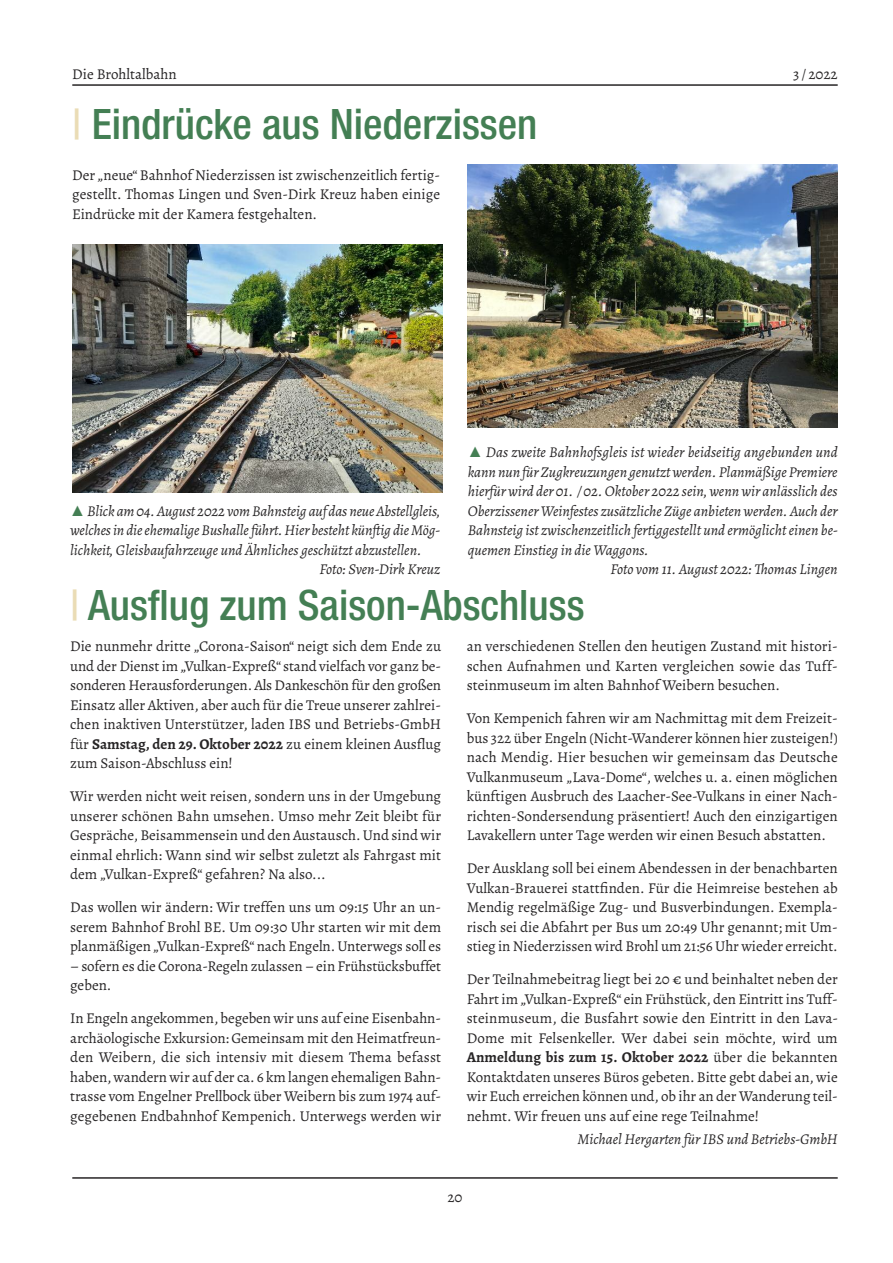
<style>
.page{position:relative;width:893px;height:1263px;background:#fff}
.page>*{position:absolute;margin:0;border:0;box-sizing:border-box;transform-origin:0 0}
.t1{font:500 condensed 42px "Helvetica Neue";color:#447f54}
.t2{font:15px/19.5px "Alegreya";color:#272526;text-align:justify}
.t3{font:italic 15px "Alegreya";color:#272526}
.s1{color:#eadcb5}
.s2{font-family:"Arial";color:#447f54}
.s3{font-weight:700}
</style>
<div class="page">
<hr style="left:72px;top:84px;width:766px;height:2px;background:#272526">
<hr style="left:72px;top:1177px;width:766px;height:2px;background:#272526">
<img style="left:72px;top:244px;width:370px;height:249px">
<img style="left:468px;top:165px;width:370px;height:263px">
<p class="t2" style="left:72px;top:64px;width:106px">Die Brohltalbahn</p>
<p class="t2" style="left:793px;top:64px;width:46px">3 / 2022</p>
<h1 class="t1" style="left:72px;top:99px;width:467px"><span class="s1">|</span> Eindrücke aus Niederzissen</h1>
<p class="t2" style="left:72px;top:165px;width:369px">Der„neue“ Bahnhof Niederzissen ist zwischenzeitlich fertig&shy;gestellt. Thomas Lingen und Sven-Dirk Kreuz haben einige Eindrücke mit der Kamera festgehalten.</p>
<p class="t3" style="left:70px;top:501px;width:371px"><span class="s2">▲</span>Blick am04.August 2022 vomBahnsteig auf das neueAbstellgleis,</p>
<p class="t3" style="left:70px;top:520px;width:371px">welchesin dieehemaligeBushalleführt.Hier besteht künftig die Mög-</p>
<p class="t3" style="left:70px;top:540px;width:353px">lichkeit, Gleisbaufahrzeuge und Ähnliches geschützt abzustellen.</p>
<p class="t3" style="left:319px;top:559px;width:122px">Foto: Sven-Dirk Kreuz</p>
<p class="t3" style="left:468px;top:442px;width:371px"><span class="s2">▲</span> Das zweite Bahnhofsgleis ist wieder beidseitig angebunden und</p>
<p class="t3" style="left:468px;top:462px;width:371px">kann nun für Zugkreuzungen genutztwerden. Planmäßige Premiere</p>
<p class="t3" style="left:468px;top:481px;width:371px">hierfürwird der 01. /02.Oktober 2022 sein,wennwir anlässlich des</p>
<p class="t3" style="left:468px;top:501px;width:371px">Oberzissener Weinfesteszusätzliche Züge anbietenwerden. Auch der</p>
<p class="t3" style="left:468px;top:520px;width:371px">Bahnsteig ist zwischenzeitlich fertiggestellt und ermöglicht einen be-</p>
<p class="t3" style="left:468px;top:540px;width:183px">quemen Einstieg in die Waggons.</p>
<p class="t3" style="left:610px;top:559px;width:229px">Foto vom 11. August 2022: Thomas Lingen</p>
<h1 class="t1" style="left:70px;top:580px;width:516px"><span class="s1">|</span> Ausflug zum Saison-Abschluss</h1>
<p class="t2" style="left:70px;top:636px;width:372px">Die nunmehr dritte „Corona-Saison“ neigt sich dem Ende zu und der Dienst im „Vulkan-Expreß“ stand vielfach vor ganz be&shy;sonderen Herausforderungen.Als Dankeschön für den großen Einsatz aller Aktiven, aber auch für die Treue unserer zahlrei&shy;chen inaktiven Unterstützer, laden IBS und Betriebs-GmbH für <span class="s3">Samstag, den 29. Oktober 2022</span> zu einem kleinen Ausflug zum Saison-Abschluss ein!</p>
<p class="t2" style="left:70px;top:786px;width:372px">Wir werden nicht weit reisen, sondern uns in der Umgebung unserer schönen Bahn umsehen. Umso mehr Zeit bleibt für Gespräche,Beisammensein und den Austausch.Und sind wir einmal ehrlich: Wann sind wir selbst zuletzt als Fahrgast mit dem „Vulkan-Expreß“ gefahren? Na also...</p>
<p class="t2" style="left:70px;top:897px;width:373px">Das wollen wir ändern: Wir treffen uns um 09:15 Uhr an un&shy;serem Bahnhof Brohl BE. Um 09:30 Uhr starten wir mit dem planmäßigen „Vulkan-Expreß“ nach Engeln.Unterwegs soll es –sofern es die Corona-Regeln zulassen –ein Frühstücksbuffet geben.</p>
<p class="t2" style="left:70px;top:1008px;width:373px">In Engeln angekommen, begeben wir uns auf eine Eisenbahn&shy;archäologische Exkursion: Gemeinsam mit den Heimatfreun&shy;den Weibern, die sich intensiv mit diesem Thema befasst haben,wandern wir auf der ca. 6 km langen ehemaligen Bahn&shy;trasse vom Engelner Prellbock über Weibern bis zum 1974 auf&shy;gegebenen Endbahnhof Kempenich. Unterwegs werden wir</p>
<p class="t2" style="left:467px;top:636px;width:372px">an verschiedenen Stellen den heutigen Zustand mit histori&shy;schen Aufnahmen und Karten vergleichen sowie das Tuff&shy;steinmuseum im alten Bahnhof Weibern besuchen.</p>
<p class="t2" style="left:467px;top:708px;width:372px">Von Kempenich fahren wir am Nachmittag mit dem Freizeit&shy;bus 322 über Engeln (Nicht-Wanderer können hier zusteigen!) nach Mendig. Hier besuchen wir gemeinsam das Deutsche Vulkanmuseum „Lava-Dome“, welches u. a. einen möglichen künftigen Ausbruch des Laacher-See-Vulkans in einer Nach&shy;richten-Sondersendung präsentiert! Auch den einzigartigen Lavakellern unter Tage werden wir einen Besuch abstatten.</p>
<p class="t2" style="left:467px;top:858px;width:372px">Der Ausklang soll bei einem Abendessen in der benachbarten Vulkan-Brauerei stattfinden. Für die Heimreise bestehen ab Mendig regelmäßige Zug- und Busverbindungen. Exempla&shy;risch sei die Abfahrt per Bus um 20:49 Uhr genannt; mit Um&shy;stieg in Niederzissen wird Brohl um 21:56 Uhr wieder erreicht.</p>
<p class="t2" style="left:467px;top:969px;width:373px">Der Teilnahmebeitrag liegt bei 20 € und beinhaltet neben der Fahrt im „Vulkan-Expreß“ ein Frühstück, den Eintritt ins Tuff&shy;steinmuseum, die Busfahrt sowie den Eintritt in den Lava-Dome mit Felsenkeller. Wer dabei sein möchte, wird um <span class="s3">Anmeldung bis zum 15. Oktober 2022</span> über die bekannten Kontaktdaten unseres Büros gebeten.Bitte gebt dabei an, wie wir Euch erreichen können und, ob ihr an der Wanderung teil&shy;nehmt. Wir freuen uns auf eine rege Teilnahme!</p>
<p class="t3" style="left:577px;top:1129px;width:262px">Michael Hergarten für IBS und Betriebs-GmbH</p>
<p class="t2" style="left:447px;top:1187px;width:17px">20</p>
</div>
